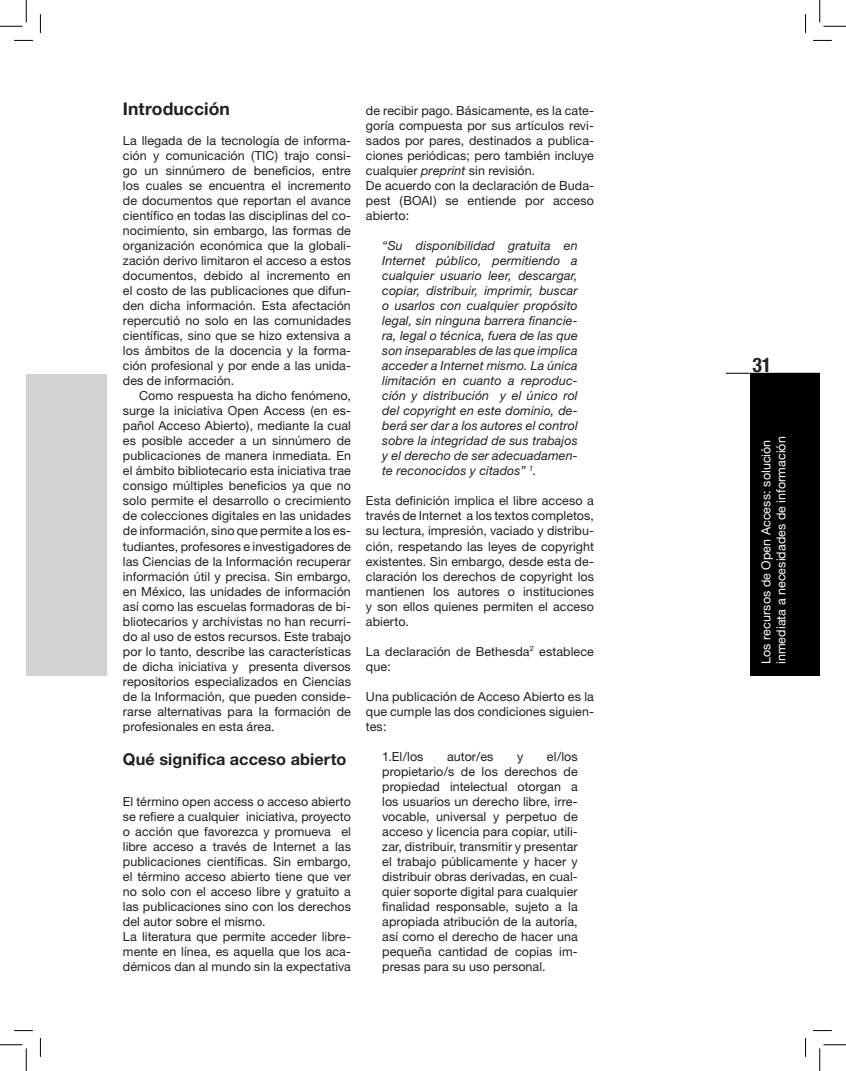
<style>
.page{position:relative;width:846px;height:1071px;background:#fff}
.page>*{position:absolute;margin:0;border:0;box-sizing:border-box;transform-origin:0 0}
.t1{font:700 condensed 20px "Helvetica Neue";color:#231f20}
.t2{font:700 17.5px "Helvetica Neue";letter-spacing:.005em;color:#231f20}
.caja_de_texto{font:700 16.25px "Helvetica Neue";letter-spacing:.005em;color:#231f20}
.caja_de_texto-2{font:12.5px/15px "Helvetica Neue";letter-spacing:.005em;color:#231f20;text-align:justify}
.caja_de_texto_sangra{font:12.5px/15px "Helvetica Neue";letter-spacing:.005em;color:#231f20;text-align:justify}
.sangrado_ambos_lados{font:italic 12.5px/15px "Helvetica Neue";letter-spacing:.01em;color:#231f20;text-align:justify}
.sangrado_ambos_lados-2{font:12.5px/15px "Helvetica Neue";letter-spacing:.005em;color:#231f20;text-align:justify}
.t3{font:12.5px/15px "Helvetica Neue";letter-spacing:.005em;color:#fff}
.s1{font-style:italic}
</style>
<div class="page">
<div style="left:750px;top:373px;width:70px;height:302px;background:#000"></div>
<hr style="left:726px;top:373px;width:94px;height:1px;background:#000">
<div style="left:26px;top:374px;width:81px;height:301px;background:#d1d2d4"></div>
<svg style="left:14px;top:40px;width:19px;height:1px"></svg>
<svg style="left:813px;top:40px;width:19px;height:1px"></svg>
<svg style="left:14px;top:1030px;width:19px;height:1px"></svg>
<svg style="left:813px;top:1030px;width:19px;height:1px"></svg>
<svg style="left:40px;top:14px;width:1px;height:19px"></svg>
<svg style="left:40px;top:1038px;width:1px;height:19px"></svg>
<svg style="left:805px;top:14px;width:1px;height:19px"></svg>
<svg style="left:805px;top:1038px;width:1px;height:19px"></svg>
<svg style="left:0;top:0;width:27px;height:27px"></svg>
<svg style="left:0;top:1044px;width:27px;height:27px"></svg>
<svg style="left:819px;top:0;width:27px;height:27px"></svg>
<svg style="left:819px;top:1044px;width:27px;height:27px"></svg>
<p class="t2" style="left:123px;top:98px;width:109px">Introducción</p>
<p class="caja_de_texto-2" style="left:123px;top:133px;width:230px">La llegada de la tecnología de informa&shy;ción y comunicación (TIC) trajo consi&shy;go un sinnúmero de beneficios, entre los cuales se encuentra el incremento de documentos que reportan el avance científico en todas las disciplinas del co&shy;nocimiento, sin embargo, las formas de organización económica que la globali&shy;zación derivo limitaron el acceso a estos documentos, debido al incremento en el costo de las publicaciones que difun&shy;den dicha información. Esta afectación repercutió no solo en las comunidades científicas, sino que se hizo extensiva a los ámbitos de la docencia y la forma&shy;ción profesional y por ende a las unida&shy;des de información.</p>
<p class="caja_de_texto_sangra" style="left:123px;top:388px;width:230px;text-indent:16px">Como respuesta ha dicho fenómeno, surge la iniciativa Open Access (en es&shy;pañol Acceso Abierto), mediante la cual es posible acceder a un sinnúmero de publicaciones de manera inmediata. En el ámbito bibliotecario esta iniciativa trae consigo múltiples beneficios ya que no solo permite el desarrollo o crecimiento de colecciones digitales en las unidades de información, sino que permite a los es&shy;tudiantes, profesores e investigadores de las Ciencias de la Información recuperar información útil y precisa. Sin embargo, en México, las unidades de información así como las escuelas formadoras de bi&shy;bliotecarios y archivistas no han recurri&shy;do al uso de estos recursos. Este trabajo por lo tanto, describe las características de dicha iniciativa y presenta diversos repositorios especializados en Ciencias de la Información, que pueden conside&shy;rarse alternativas para la formación de profesionales en esta área.</p>
<p class="caja_de_texto" style="left:123px;top:749px;width:225px">Qué significa acceso abierto</p>
<p class="caja_de_texto-2" style="left:123px;top:793px;width:229px">El término open access o acceso abierto se refiere a cualquier iniciativa, proyecto o acción que favorezca y promueva el libre acceso a través de Internet a las publicaciones científicas. Sin embargo, el término acceso abierto tiene que ver no solo con el acceso libre y gratuito a las publicaciones sino con los derechos del autor sobre el mismo.</p>
<p class="caja_de_texto-2" style="left:123px;top:928px;width:230px">La literatura que permite acceder libre&shy;mente en línea, es aquella que los aca&shy;démicos dan al mundo sin la expectativa</p>
<p class="caja_de_texto-2" style="left:366px;top:103px;width:230px">de recibir pago. Básicamente, es la cate&shy;goría compuesta por sus artículos revi&shy;sados por pares, destinados a publica&shy;ciones periódicas; pero también incluye cualquier <span class="s1">preprint</span> sin revisión.</p>
<p class="caja_de_texto-2" style="left:366px;top:178px;width:230px">De acuerdo con la declaración de Buda&shy;pest (BOAI) se entiende por acceso abierto:</p>
<p class="sangrado_ambos_lados" style="left:382px;top:238px;width:197px">“Su disponibilidad gratuita en Internet público, permitiendo a cualquier usuario leer, descargar, copiar, distribuir, imprimir, buscar o usarlos con cualquier propósito legal, sin ninguna barrera financie&shy;ra, legal o técnica, fuera de las que son inseparables de las que implica acceder a Internet mismo. La única limitación en cuanto a reproduc&shy;ción y distribución y el único rol del copyright en este dominio, de&shy;berá ser dar a los autores el control sobre la integridad de sus trabajos y el derecho de ser adecuadamen&shy;te reconocidos y citados” <sup>1</sup>.</p>
<p class="caja_de_texto-2" style="left:366px;top:493px;width:230px">Esta definición implica el libre acceso a través de Internet a los textos completos, su lectura, impresión, vaciado y distribu&shy;ción, respetando las leyes de copyright existentes. Sin embargo, desde esta de&shy;claración los derechos de copyright los mantienen los autores o instituciones y son ellos quienes permiten el acceso abierto.</p>
<p class="caja_de_texto-2" style="left:366px;top:643px;width:229px">La declaración de Bethesda<sup>2</sup> establece que:</p>
<p class="caja_de_texto-2" style="left:366px;top:688px;width:230px">Una publicación de Acceso Abierto es la que cumple las dos condiciones siguien&shy;tes:</p>
<p class="sangrado_ambos_lados-2" style="left:382px;top:748px;width:43px">1.El/los</p>
<p class="sangrado_ambos_lados-2" style="left:447px;top:748px;width:48px">autor/es</p>
<p class="sangrado_ambos_lados-2" style="left:517px;top:748px;width:8px">y</p>
<p class="sangrado_ambos_lados-2" style="left:382px;top:748px;width:197px;text-indent:165px">el/los propietario/s de los derechos de propiedad intelectual otorgan a los usuarios un derecho libre, irre&shy;vocable, universal y perpetuo de acceso y licencia para copiar, utili&shy;zar, distribuir, transmitir y presentar el trabajo públicamente y hacer y distribuir obras derivadas, en cual&shy;quier soporte digital para cualquier finalidad responsable, sujeto a la apropiada atribución de la autoría, así como el derecho de hacer una pequeña cantidad de copias im&shy;presas para su uso personal.</p>
<p class="t1" style="left:752px;top:352px;width:21px">31</p>
<p class="t3" style="left:758px;top:664px;width:229px;rotate:-90deg">Los recursos de Open Access: solución inmediata a necesidades de información</p>
</div>
